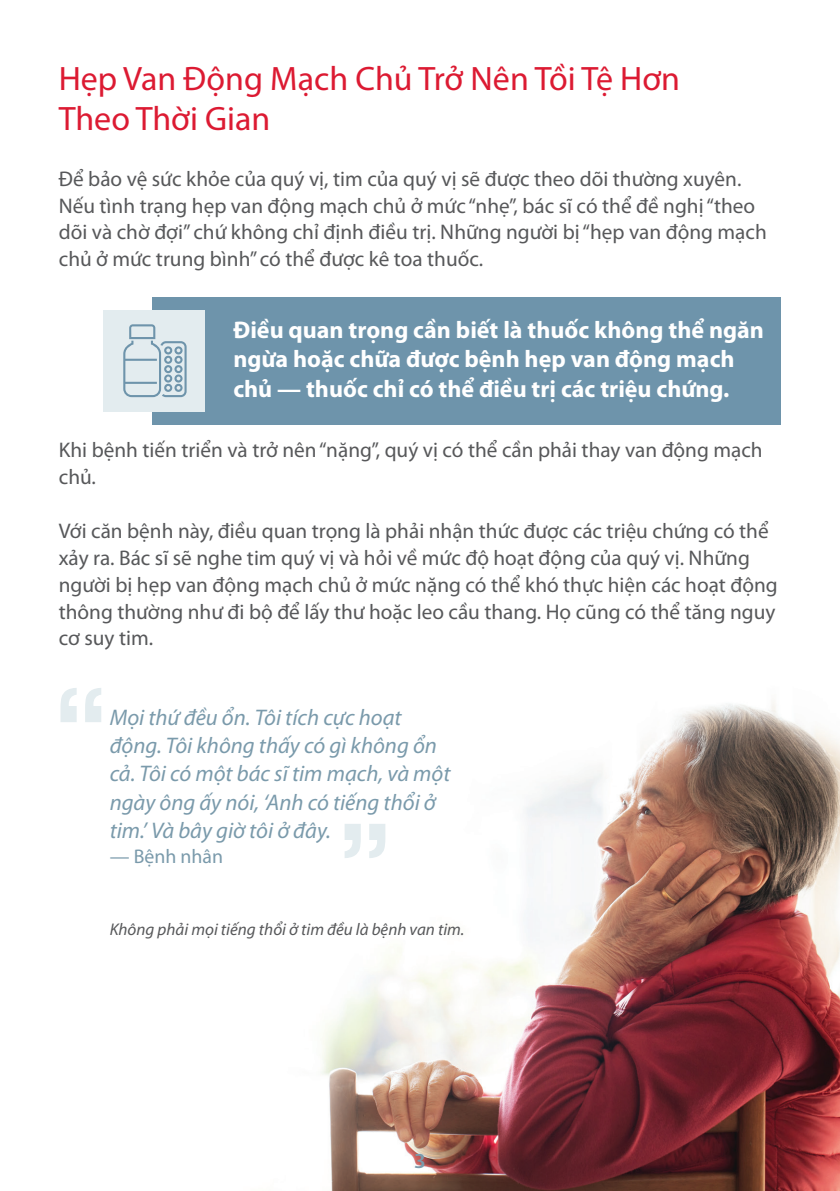
<style>
.page{position:relative;width:840px;height:1191px;background:#fff}
.page>*{position:absolute;margin:0;border:0;box-sizing:border-box;transform-origin:0 0}
.t1{font:34px/40.8px "Myriad Pro";color:#dc1a32}
.t2{font:700 24px/29.6px "Myriad Pro";color:#fff}
.t3{font:italic 22.6px/28.2px "Myriad Pro";color:#7a9aab}
.t4{font:21.2px/26.8px "Myriad Pro";color:#57585a}
.t5{font:19.8px "Myriad Pro";color:#7a9aab}
.t6{font:700 19.8px "Vesta Std";color:#7a9aab}
.t7{font:italic 17px "Myriad Pro";color:#57585a}
</style>
<div class="page">
<img style="left:321px;top:702px;width:518px;height:489px">
<div style="left:152px;top:297px;width:628px;height:127px;background:#6e94ab"></div>
<div style="left:103px;top:310px;width:102px;height:102px;background:#e3ecef"></div>
<svg style="left:123px;top:324px;width:63px;height:73px"></svg>
<svg style="left:60px;top:688px;width:41px;height:34px"></svg>
<svg style="left:344px;top:824px;width:41px;height:34px"></svg>
<p class="t1" style="left:59px;top:57px;width:622px">Hẹp Van Động Mạch Chủ Trở Nên Tồi Tệ Hơn<br>Theo Thời Gian</p>
<p class="t4" style="left:59px;top:165px;width:709px">Để bảo vệ sức khỏe của quý vị, tim của quý vị sẽ được theo dõi thường xuyên.<br>Nếu tình trạng hẹp van động mạch chủ ở mức “nhẹ”, bác sĩ có thể đề nghị “theo dõi và chờ đợi” chứ không chỉ định điều trị. Những người bị “hẹp van động mạch chủ ở mức trung bình” có thể được kê toa thuốc.</p>
<p class="t2" style="left:233px;top:314px;width:532px">Điều quan trọng cần biết là thuốc không thể ngăn ngừa hoặc chữa được bệnh hẹp van động mạch chủ — thuốc chỉ có thể điều trị các triệu chứng.</p>
<p class="t4" style="left:59px;top:436px;width:705px">Khi bệnh tiến triển và trở nên “nặng”, quý vị có thể cần phải thay van động mạch chủ.</p>
<p class="t4" style="left:59px;top:517px;width:720px">Với căn bệnh này, điều quan trọng là phải nhận thức được các triệu chứng có thể xảy ra. Bác sĩ sẽ nghe tim quý vị và hỏi về mức độ hoạt động của quý vị. Những người bị hẹp van động mạch chủ ở mức nặng có thể khó thực hiện các hoạt động thông thường như đi bộ để lấy thư hoặc leo cầu thang. Họ cũng có thể tăng nguy cơ suy tim.</p>
<p class="t3" style="left:110px;top:702px;width:342px">Mọi thứ đều ổn. Tôi tích cực hoạt động. Tôi không thấy có gì không ổn cả. Tôi có một bác sĩ tim mạch, và một ngày ông ấy nói, ‘Anh có tiếng thổi ở tim.’ Và bây giờ tôi ở đây.</p>
<p class="t5" style="left:110px;top:844px;width:115px">— Bệnh nhân</p>
<p class="t7" style="left:110px;top:919px;width:356px">Không phải mọi tiếng thổi ở tim đều là bệnh van tim.</p>
<p class="t6" style="left:414px;top:1149px;width:13px">3</p>
</div>
